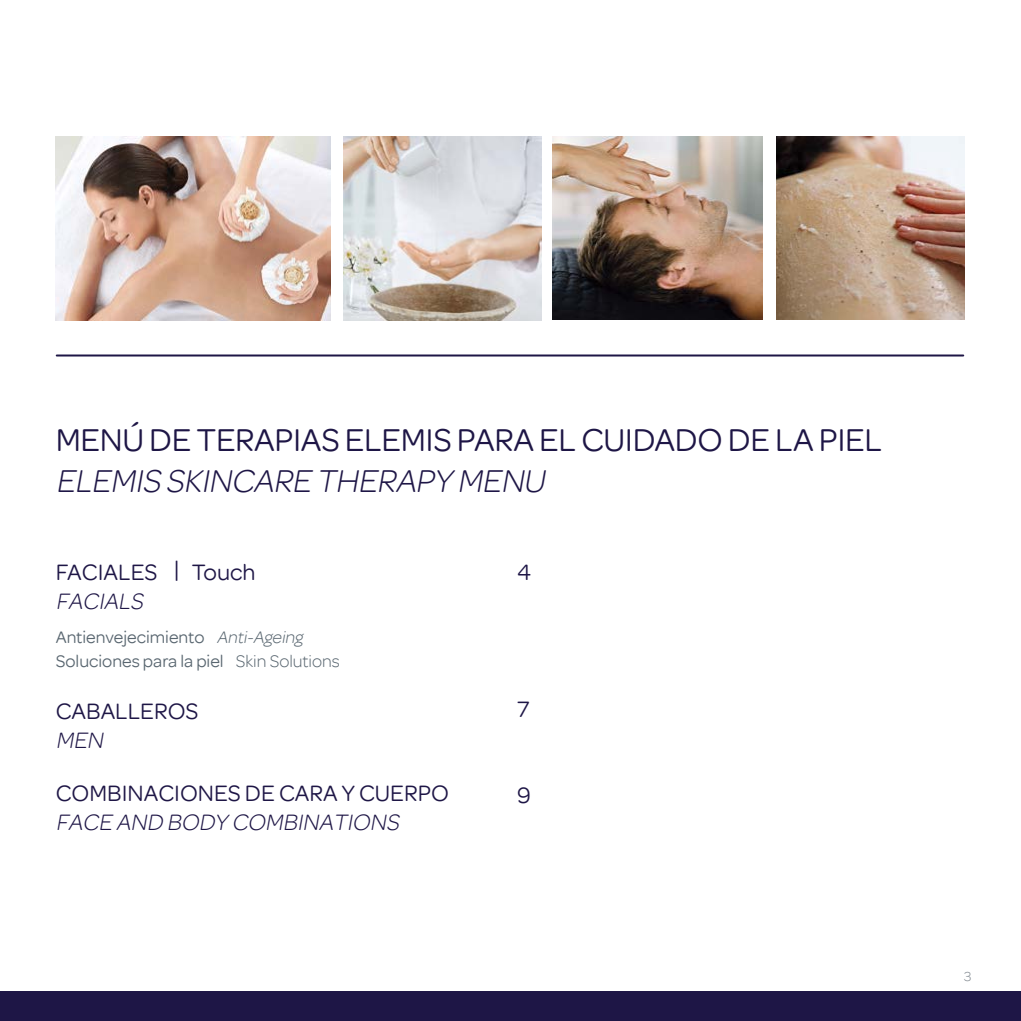
<style>
.page{position:relative;width:1021px;height:1021px;background:#fff}
.page>*{position:absolute;margin:0;border:0;box-sizing:border-box;transform-origin:0 0}
.t1{font:34px "Omnes";letter-spacing:-.01em;color:#1e1646}
.t2{font:italic 300 34px "Omnes";color:#1e1646}
.t3{font:24px "Omnes";color:#1e1646}
.t4{font:italic 300 24px "Omnes";color:#1e1646}
.t5{font:18px/24px "Omnes";color:#596670}
.t6{font:300 14px "Omnes";color:#7e868d}
.s1{font-weight:300;font-style:italic}
.s2{font-weight:300}
</style>
<div class="page">
<img style="left:56px;top:137px;width:274px;height:183px">
<img style="left:343px;top:137px;width:198px;height:183px">
<img style="left:553px;top:136px;width:209px;height:184px">
<hr style="left:57px;top:354px;width:906px;height:2px;background:#1e1646">
<img style="left:777px;top:136px;width:187px;height:184px">
<div style="left:0;top:991px;width:1020px;height:29px;background:#1e1646"></div>
<h1 class="t1" style="left:56px;top:421px;width:828px">MENÚ DE TERAPIAS ELEMIS PARA EL CUIDADO DE LA PIEL</h1>
<h1 class="t2" style="left:56px;top:462px;width:497px">ELEMIS SKINCARE THERAPY MENU</h1>
<h2 class="t3" style="left:56px;top:558px;width:201px">FACIALES | Touch</h2>
<h2 class="t4" style="left:56px;top:587px;width:93px">FACIALS</h2>
<p class="t5" style="left:56px;top:624px;width:286px">Antienvejecimiento <span class="s1">Anti-Ageing<br></span>Soluciones para la piel <span class="s2">Skin Solutions</span></p>
<h2 class="t3" style="left:56px;top:698px;width:144px">CABALLEROS</h2>
<h2 class="t4" style="left:56px;top:727px;width:53px">MEN</h2>
<h2 class="t3" style="left:56px;top:779px;width:394px">COMBINACIONES DE CARA Y CUERPO</h2>
<h2 class="t4" style="left:56px;top:808px;width:349px">FACE AND BODY COMBINATIONS</h2>
<h2 class="t3" style="left:517px;top:558px;width:15px">4</h2>
<h2 class="t3" style="left:517px;top:695px;width:14px">7</h2>
<h2 class="t3" style="left:517px;top:781px;width:15px">9</h2>
<p class="t6" style="left:964px;top:968px;width:9px">3</p>
</div>
